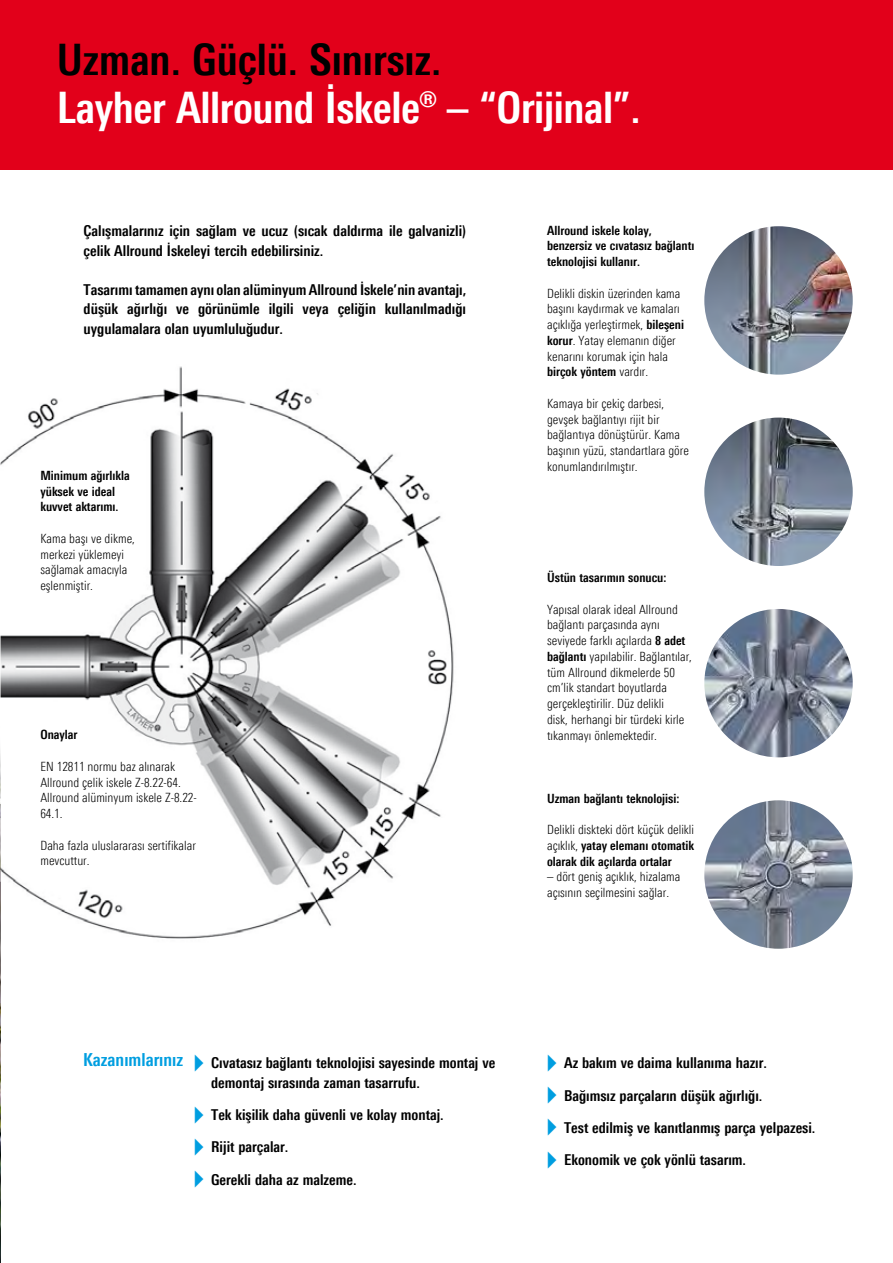
<style>
.page{position:relative;width:893px;height:1263px;background:#fff}
.page>*{position:absolute;margin:0;border:0;box-sizing:border-box;transform-origin:0 0}
.t1{font:700 43.5px "Linotype Univers 620 Cn";letter-spacing:-.01em;color:#fff}
.t2{font:700 43.5px "Linotype Univers 620 Cn";color:#000}
.t3{font:700 18px "Linotype Univers 620 Cn";color:#009ee0}
.t4{font:700 15px/32.2px "Linotype Univers 620 Cn";color:#000}
.t5{font:300 12.75px/15.8px "Linotype Univers 320 Cn";color:#000}
.t6{font:700 12.75px/15.8px "Linotype Univers 620 Cn";color:#000}
.s1{font-family:"Linotype Univers 620 Cn";font-weight:700}
.s2{font-family:"Linotype Univers 320 Cn";font-weight:300}
.s3{font-family:"European Pi Three";font-weight:400;font-size:19.5px;color:#009ee0}
</style>
<div class="page">
<img style="left:0;top:753px;width:1px;height:510px">
<div style="left:0;top:0;width:893px;height:169px;background:#e2001a"></div>
<img style="left:1px;top:366px;width:453px;height:573px">
<img style="left:704px;top:609px;width:149px;height:148px;border-radius:74px">
<img style="left:704px;top:226px;width:149px;height:149px;border-radius:74px">
<img style="left:704px;top:418px;width:149px;height:148px;border-radius:74px">
<img style="left:704px;top:800px;width:149px;height:149px;border-radius:74px">
<h1 class="t2" style="left:57px;top:34px;width:386px">Uzman. Güçlü. Sınırsız.</h1>
<h1 class="t1" style="left:57px;top:82px;width:585px">Layher Allround İskele® – “Orijinal”.</h1>
<p class="t4" style="left:84px;top:221px;width:384px;line-height:19.5px">Çalışmalarınız için sağlam ve ucuz (sıcak daldırma ile galvanizli) çelik Allround İskeleyi tercih edebilirsiniz.</p>
<p class="t4" style="left:84px;top:279px;width:384px;line-height:19.5px;text-align:justify">Tasarımı tamamen aynı olan alüminyum Allround İskele’nin avantajı, düşük ağırlığı ve görünümle ilgili veya çeliğin kullanılmadığı uygulamalara olan uyumluluğudur.</p>
<p class="t6" style="left:40px;top:467px;width:91px">Minimum ağırlıkla yüksek ve ideal kuvvet aktarımı.</p>
<p class="t5" style="left:40px;top:530px;width:96px">Kama başı ve dikme, merkezi yüklemeyi sağlamak amacıyla eşlenmiştir.</p>
<p class="t6" style="left:40px;top:727px;width:39px">Onaylar</p>
<p class="t5" style="left:40px;top:758px;width:158px">EN 12811 normu baz alınarak<br>Allround çelik iskele Z-8.22-64.<br>Allround alüminyum iskele Z-8.22-<br>64.1.</p>
<p class="t5" style="left:40px;top:837px;width:157px">Daha fazla uluslararası sertifikalar mevcuttur.</p>
<p class="t6" style="left:547px;top:222px;width:149px">Allround iskele kolay, benzersiz ve cıvatasız bağlantı teknolojisi kullanır.</p>
<p class="t5" style="left:547px;top:285px;width:138px">Delikli diskin üzerinden kama başını kaydırmak ve kamaları açıklığa yerleştirmek, <span class="s1">bileşeni korur</span>. Yatay elemanın diğer kenarını korumak için hala</p>
<p class="t6" style="left:547px;top:364px;width:103px">birçok yöntem <span class="s2">vardır.</span></p>
<p class="t5" style="left:547px;top:395px;width:143px">Kamaya bir çekiç darbesi, gevşek bağlantıyı rijit bir bağlantıya dönüştürür. Kama başının yüzü, standartlara göre konumlandırılmıştır.</p>
<p class="t6" style="left:547px;top:569px;width:121px">Üstün tasarımın sonucu:</p>
<p class="t5" style="left:547px;top:601px;width:146px">Yapısal olarak ideal Allround bağlantı parçasında aynı seviyede farklı açılarda <span class="s1">8 adet bağlantı</span> yapılabilir. Bağlantılar, tüm Allround dikmelerde 50 cm’lik standart boyutlarda gerçekleştirilir. Düz delikli<br>disk, herhangi bir türdeki kirle tıkanmayı önlemektedir.</p>
<p class="t6" style="left:547px;top:790px;width:134px">Uzman bağlantı teknolojisi:</p>
<p class="t5" style="left:547px;top:822px;width:149px">Delikli diskteki dört küçük delikli</p>
<p class="t6" style="left:547px;top:837px;width:149px"><span class="s2">açıklık,</span> yatay elemanı otomatik olarak dik açılarda ortalar</p>
<p class="t5" style="left:547px;top:869px;width:135px">– dört geniş açıklık, hizalama açısının seçilmesini sağlar.</p>
<h2 class="t3" style="left:83px;top:1049px;width:102px">Kazanımlarınız</h2>
<p class="t4" style="left:211px;top:1053px;width:286px;line-height:19.5px;text-indent:-17px"><span class="s3">A</span> Cıvatasız bağlantı teknolojisi sayesinde montaj ve demontaj sırasında zaman tasarrufu.</p>
<p class="t4" style="left:194px;top:1098px;width:251px"><span class="s3">A</span> Tek kişilik daha güvenli ve kolay montaj.<br><span class="s3">A</span> Rijit parçalar.<br><span class="s3">A</span> Gerekli daha az malzeme.</p>
<p class="t4" style="left:547px;top:1047px;width:270px"><span class="s3">A</span> Az bakım ve daima kullanıma hazır.<br><span class="s3">A</span> Bağımsız parçaların düşük ağırlığı.<br><span class="s3">A</span> Test edilmiş ve kanıtlanmış parça yelpazesi.<br><span class="s3">A</span> Ekonomik ve çok yönlü tasarım.</p>
</div>
